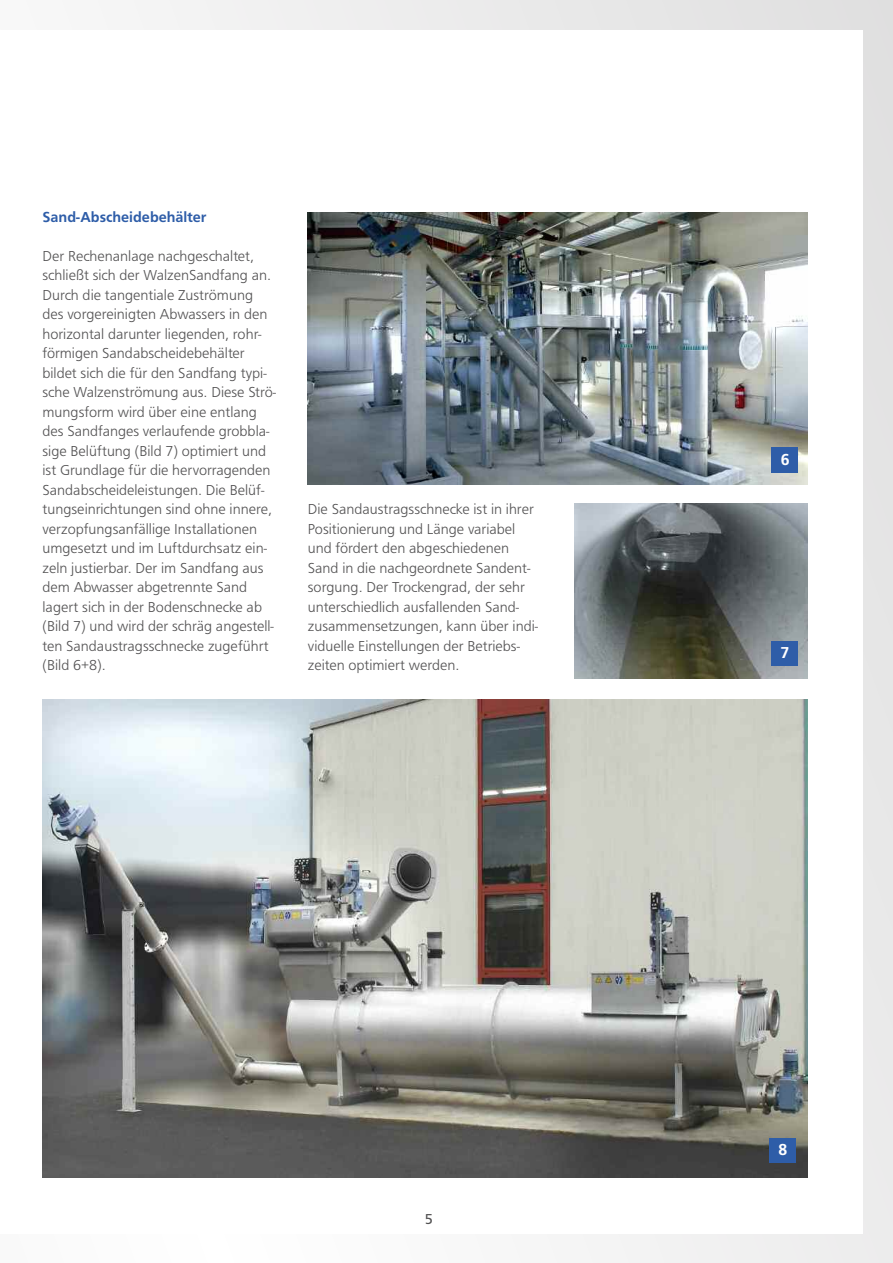
<style>
.page{position:relative;width:893px;height:1263px;background:#fff}
.page>*{position:absolute;margin:0;border:0;box-sizing:border-box;transform-origin:0 0}
.t1{font:700 16.5px "Front Page";color:#fff}
.t2{font:300 15px/19.5px "Front Page";color:#525152}
.t3{font:700 15px "Front Page";color:#2e5da8}
.t4{font:15px "Front Page";color:#525152}
</style>
<div class="page">
<div style="left:0;top:0;width:893px;height:1263px;background:linear-gradient(to right,#fcfcfc,#e7e6e7)"></div>
<div style="left:0;top:30px;width:863px;height:1203px;background:#fff"></div>
<img style="left:43px;top:700px;width:765px;height:478px">
<div style="left:769px;top:1138px;width:26px;height:24px;background:#2e5da8"></div>
<img style="left:574px;top:504px;width:234px;height:174px">
<img style="left:308px;top:213px;width:500px;height:272px">
<div style="left:771px;top:641px;width:26px;height:24px;background:#2e5da8"></div>
<div style="left:771px;top:447px;width:27px;height:26px;background:#2e5da8"></div>
<p class="t3" style="left:43px;top:211px;width:165px">Sand-Abscheidebehälter</p>
<p class="t2" style="left:43px;top:247px;width:235px">Der Rechenanlage nachgeschaltet, schließt sich der WalzenSandfang an.<br>Durch die tangentiale Zuströmung des vorgereinigten Abwassers in den horizontal darunter liegenden, rohr&shy;förmigen Sandabscheidebehälter bildet sich die für den Sandfang typi&shy;sche Walzenströmung aus. Diese Strö&shy;mungsform wird über eine entlang des Sandfanges verlaufende grobbla&shy;sige Belüftung (Bild 7) optimiert und ist Grundlage für die hervorragenden Sandabscheideleistungen. Die Belüf&shy;tungseinrichtungen sind ohne innere, verzopfungsanfällige Installationen umgesetzt und im Luftdurchsatz ein&shy;zeln justierbar. Der im Sandfang aus dem Abwasser abgetrennte Sand lagert sich in der Bodenschnecke ab (Bild 7) und wird der schräg angestell&shy;ten Sandaustragsschnecke zugeführt (Bild 6+8).</p>
<p class="t2" style="left:308px;top:500px;width:232px">Die Sandaustragsschnecke ist in ihrer Positionierung und Länge variabel und fördert den abgeschiedenen Sand in die nachgeordnete Sandent&shy;sorgung. Der Trockengrad, der sehr unterschiedlich ausfallenden Sand&shy;zusammensetzungen, kann über indi&shy;viduelle Einstellungen der Betriebs&shy;zeiten optimiert werden.</p>
<p class="t4" style="left:425px;top:1213px;width:10px">5</p>
<p class="t1" style="left:781px;top:453px;width:10px">6</p>
<p class="t1" style="left:780px;top:646px;width:10px">7</p>
<p class="t1" style="left:779px;top:1143px;width:10px">8</p>
</div>
